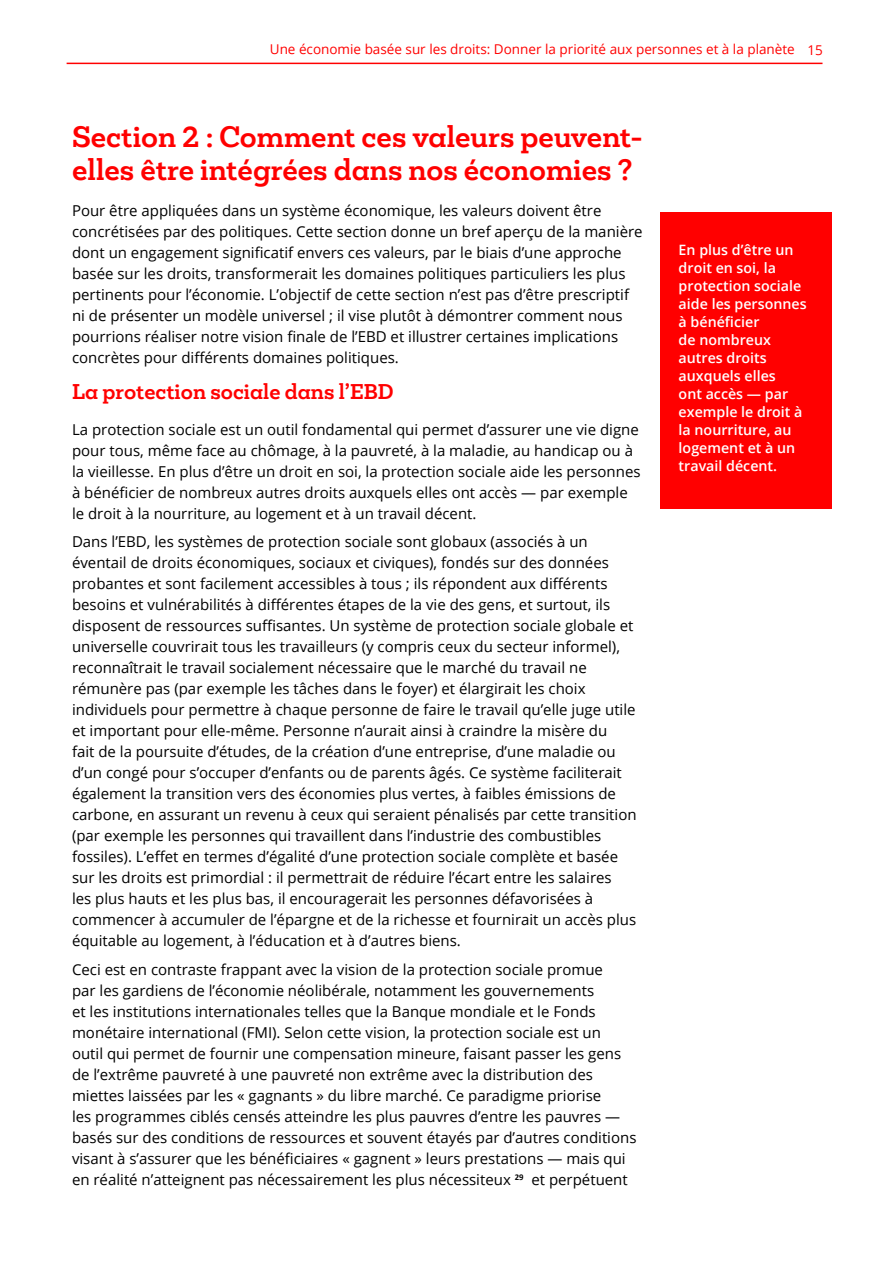
<style>
.page{position:relative;width:893px;height:1263px;background:#fff}
.page>*{position:absolute;margin:0;border:0;box-sizing:border-box;transform-origin:0 0}
.t1{font:700 27px/32.4px "Mokoko";color:#f00}
.t2{font:700 19.5px "Mokoko";color:#f00}
.t3{font:15px/21px "Open Sans";color:#000}
.t4{font:600 14.25px/18px "Open Sans";color:#fff}
.t5{font:13.5px "Open Sans";color:#f00}
</style>
<div class="page">
<hr style="left:67px;top:63px;width:755px;height:1px;background:#f00">
<div style="left:661px;top:212px;width:171px;height:297px;background:#f00"></div>
<p class="t5" style="left:270px;top:40px;width:555px">Une économie basée sur les droits: Donner la priorité aux personnes et à la planète 15</p>
<h1 class="t1" style="left:72px;top:121px;width:572px">Section 2 : Comment ces valeurs peuvent&shy;elles être intégrées dans nos économies ?</h1>
<p class="t3" style="left:72px;top:199px;width:572px">Pour être appliquées dans un système économique, les valeurs doivent être concrétisées par des politiques. Cette section donne un bref aperçu de la manière dont un engagement significatif envers ces valeurs, par le biais d’une approche basée sur les droits, transformerait les domaines politiques particuliers les plus pertinents pour l’économie. L’objectif de cette section n’est pas d’être prescriptif ni de présenter un modèle universel ; il vise plutôt à démontrer comment nous pourrions réaliser notre vision finale de l’EBD et illustrer certaines implications concrètes pour différents domaines politiques.</p>
<h2 class="t2" style="left:72px;top:378px;width:323px">La protection sociale dans l’EBD</h2>
<p class="t3" style="left:72px;top:418px;width:570px">La protection sociale est un outil fondamental qui permet d’assurer une vie digne pour tous, même face au chômage, à la pauvreté, à la maladie, au handicap ou à la vieillesse. En plus d’être un droit en soi, la protection sociale aide les personnes à bénéficier de nombreux autres droits auxquels elles ont accès — par exemple le droit à la nourriture, au logement et à un travail décent.</p>
<p class="t3" style="left:72px;top:531px;width:566px">Dans l’EBD, les systèmes de protection sociale sont globaux (associés à un éventail de droits économiques, sociaux et civiques), fondés sur des données probantes et sont facilement accessibles à tous ; ils répondent aux différents besoins et vulnérabilités à différentes étapes de la vie des gens, et surtout, ils disposent de ressources suffisantes. Un système de protection sociale globale et universelle couvrirait tous les travailleurs (y compris ceux du secteur informel), reconnaîtrait le travail socialement nécessaire que le marché du travail ne rémunère pas (par exemple les tâches dans le foyer) et élargirait les choix individuels pour permettre à chaque personne de faire le travail qu’elle juge utile et important pour elle-même. Personne n’aurait ainsi à craindre la misère du<br>fait de la poursuite d’études, de la création d’une entreprise, d’une maladie ou d’un congé pour s’occuper d’enfants ou de parents âgés. Ce système faciliterait également la transition vers des économies plus vertes, à faibles émissions de carbone, en assurant un revenu à ceux qui seraient pénalisés par cette transition (par exemple les personnes qui travaillent dans l’industrie des combustibles fossiles). L’effet en termes d’égalité d’une protection sociale complète et basée sur les droits est primordial : il permettrait de réduire l’écart entre les salaires<br>les plus hauts et les plus bas, il encouragerait les personnes défavorisées à commencer à accumuler de l’épargne et de la richesse et fournirait un accès plus équitable au logement, à l’éducation et à d’autres biens.</p>
<p class="t3" style="left:72px;top:958px;width:566px">Ceci est en contraste frappant avec la vision de la protection sociale promue<br>par les gardiens de l’économie néolibérale, notamment les gouvernements<br>et les institutions internationales telles que la Banque mondiale et le Fonds monétaire international (FMI). Selon cette vision, la protection sociale est un<br>outil qui permet de fournir une compensation mineure, faisant passer les gens de l’extrême pauvreté à une pauvreté non extrême avec la distribution des miettes laissées par les « gagnants » du libre marché. Ce paradigme priorise<br>les programmes ciblés censés atteindre les plus pauvres d’entre les pauvres — basés sur des conditions de ressources et souvent étayés par d’autres conditions visant à s’assurer que les bénéficiaires « gagnent » leurs prestations — mais qui en réalité n’atteignent pas nécessairement les plus nécessiteux <sup>29</sup> et perpétuent</p>
<p class="t4" style="left:679px;top:241px;width:129px">En plus d’être un droit en soi, la protection sociale aide les personnes à bénéficier<br>de nombreux autres droits auxquels elles<br>ont accès — par exemple le droit à la nourriture, au logement et à un travail décent.</p>
</div>
